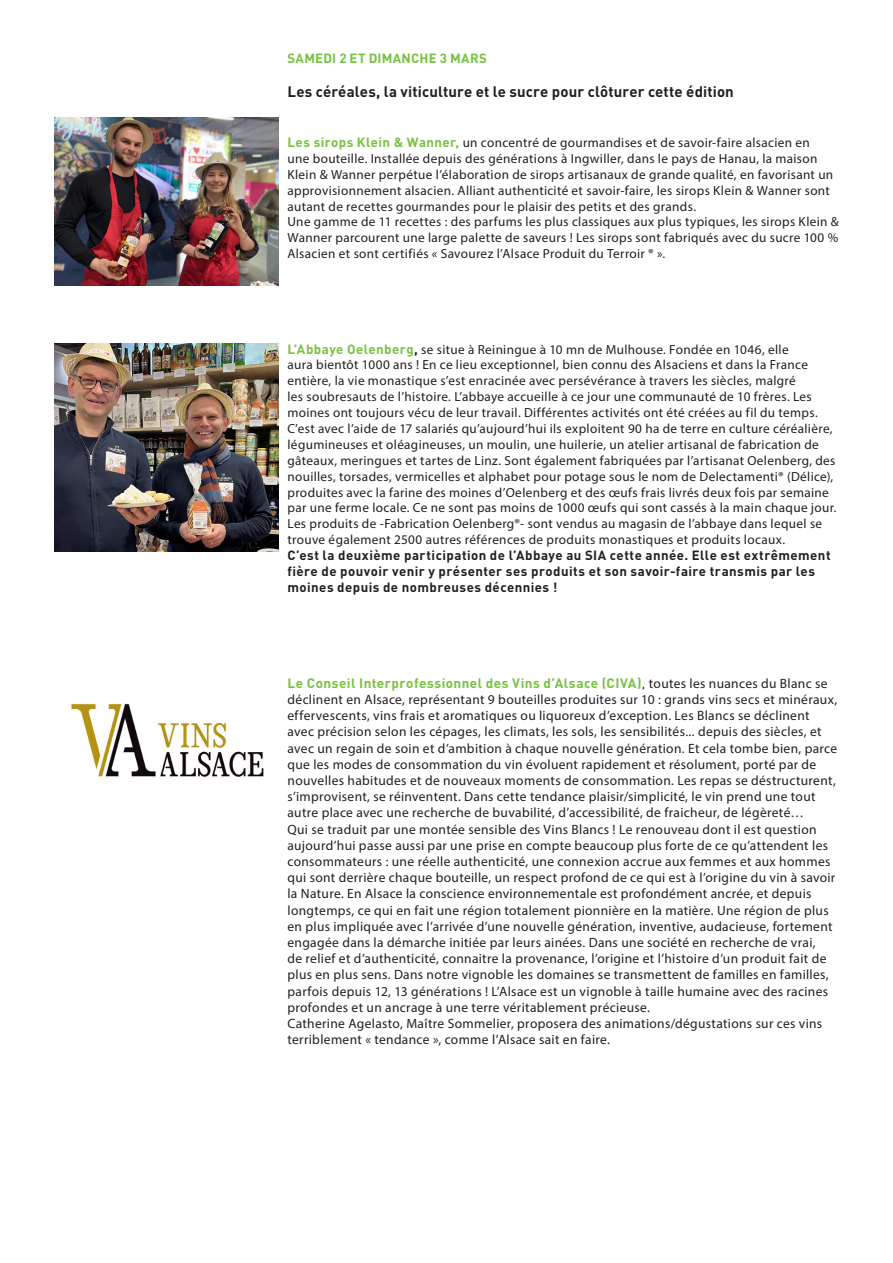
<style>
.page{position:relative;width:893px;height:1263px;background:#fff}
.page>*{position:absolute;margin:0;border:0;box-sizing:border-box;transform-origin:0 0}
.BODY_COPY{font:700 15px "DIN";letter-spacing:.01em;color:#231f20}
.BODY_COPY-2{font:13.5px/16.2px "Myriad Pro";letter-spacing:.025em;color:#231f20}
.BODY_COPY-3{font:13.2px/15.9px "Myriad Pro";letter-spacing:.025em;color:#231f20}
.BODY_COPY-4{font:700 13.2px/15.9px "DIN";letter-spacing:.035em;color:#231f20}
.INTERTITRE{font:700 13.2px "DIN";letter-spacing:.015em;color:#79c142}
.s1{font-family:"DIN";font-weight:700;color:#79c142}
.s2{font-family:"DIN";font-weight:700}
.s3{font-family:"DIN"}
</style>
<div class="page">
<img style="left:54px;top:343px;width:224px;height:208px">
<img style="left:54px;top:118px;width:224px;height:168px">
<img style="left:71px;top:703px;width:193px;height:74px">
<p class="INTERTITRE" style="left:287px;top:50px;width:201px">SAMEDI 2 ET DIMANCHE 3 MARS</p>
<p class="BODY_COPY" style="left:287px;top:82px;width:448px">Les céréales, la viticulture et le sucre pour clôturer cette édition</p>
<p class="BODY_COPY-3" style="left:287px;top:134px;width:547px"><span class="s1">Les sirops Klein &amp; Wanner,</span> un concentré de gourmandises et de savoir-faire alsacien en une bouteille. Installée depuis des générations à Ingwiller, dans le pays de Hanau, la maison Klein &amp; Wanner perpétue l’élaboration de sirops artisanaux de grande qualité, en favorisant un approvisionnement alsacien. Alliant authenticité et savoir-faire, les sirops Klein &amp; Wanner sont autant de recettes gourmandes pour le plaisir des petits et des grands.</p>
<p class="BODY_COPY-3" style="left:287px;top:214px;width:553px;text-align:justify">Une gamme de 11 recettes : des parfums les plus classiques aux plus typiques, les sirops Klein &amp; Wanner parcourent une large palette de saveurs ! Les sirops sont fabriqués avec du sucre 100 % Alsacien et sont certifiés « Savourez l’Alsace Produit du Terroir ® ».</p>
<p class="BODY_COPY-3" style="left:287px;top:341px;width:551px"><span class="s1">L’Abbaye Oelenberg</span><span class="s2">,</span> se situe à Reiningue à 10 mn de Mulhouse. Fondée en 1046, elle<br>aura bientôt 1000 ans ! En ce lieu exceptionnel, bien connu des Alsaciens et dans la France entière, la vie monastique s’est enracinée avec persévérance à travers les siècles, malgré<br>les soubresauts de l’histoire. L’abbaye accueille à ce jour une communauté de 10 frères. Les moines ont toujours vécu de leur travail. Différentes activités ont été créées au fil du temps.<br>C’est avec l’aide de 17 salariés qu’aujourd’hui ils exploitent 90 ha de terre en culture céréalière, légumineuses et oléagineuses, un moulin, une huilerie, un atelier artisanal de fabrication de gâteaux, meringues et tartes de Linz. Sont également fabriquées par l’artisanat Oelenberg, des nouilles, torsades, vermicelles et alphabet pour potage sous le nom de Delectamenti® (Délice), produites avec la farine des moines d’Oelenberg et des œufs frais livrés deux fois par semaine par une ferme locale. Ce ne sont pas moins de 1000 œufs qui sont cassés à la main chaque jour.</p>
<p class="BODY_COPY-3" style="left:287px;top:516px;width:536px">Les produits de -Fabrication Oelenberg®- sont vendus au magasin de l’abbaye dans lequel se trouve également 2500 autres références de produits monastiques et produits locaux.</p>
<p class="BODY_COPY-4" style="left:287px;top:547px;width:545px">C’est la deuxième participation de l’Abbaye au SIA cette année. Elle est extrêmement fière de pouvoir venir y présenter ses produits et son savoir-faire transmis par les moines depuis de nombreuses décennies !</p>
<p class="BODY_COPY-2" style="left:287px;top:675px;width:551px"><span class="s1">Le Conseil Interprofessionnel des Vins d’Alsace (CIVA)</span><span class="s3">,</span> toutes les nuances du Blanc se déclinent en Alsace, représentant 9 bouteilles produites sur 10 : grands vins secs et minéraux, effervescents, vins frais et aromatiques ou liquoreux d’exception. Les Blancs se déclinent avec précision selon les cépages, les climats, les sols, les sensibilités... depuis des siècles, et avec un regain de soin et d’ambition à chaque nouvelle génération. Et cela tombe bien, parce que les modes de consommation du vin évoluent rapidement et résolument, porté par de nouvelles habitudes et de nouveaux moments de consommation. Les repas se déstructurent, s’improvisent, se réinventent. Dans cette tendance plaisir/simplicité, le vin prend une tout autre place avec une recherche de buvabilité, d’accessibilité, de fraicheur, de légèreté…<br>Qui se traduit par une montée sensible des Vins Blancs ! Le renouveau dont il est question aujourd’hui passe aussi par une prise en compte beaucoup plus forte de ce qu’attendent les consommateurs : une réelle authenticité, une connexion accrue aux femmes et aux hommes qui sont derrière chaque bouteille, un respect profond de ce qui est à l’origine du vin à savoir la Nature. En Alsace la conscience environnementale est profondément ancrée, et depuis longtemps, ce qui en fait une région totalement pionnière en la matière. Une région de plus en plus impliquée avec l’arrivée d’une nouvelle génération, inventive, audacieuse, fortement engagée dans la démarche initiée par leurs ainées. Dans une société en recherche de vrai,<br>de relief et d’authenticité, connaitre la provenance, l’origine et l’histoire d’un produit fait de plus en plus sens. Dans notre vignoble les domaines se transmettent de familles en familles, parfois depuis 12, 13 générations ! L’Alsace est un vignoble à taille humaine avec des racines profondes et un ancrage à une terre véritablement précieuse.</p>
<p class="BODY_COPY-2" style="left:287px;top:1015px;width:536px">Catherine Agelasto, Maître Sommelier, proposera des animations/dégustations sur ces vins terriblement « tendance », comme l’Alsace sait en faire.</p>
</div>
